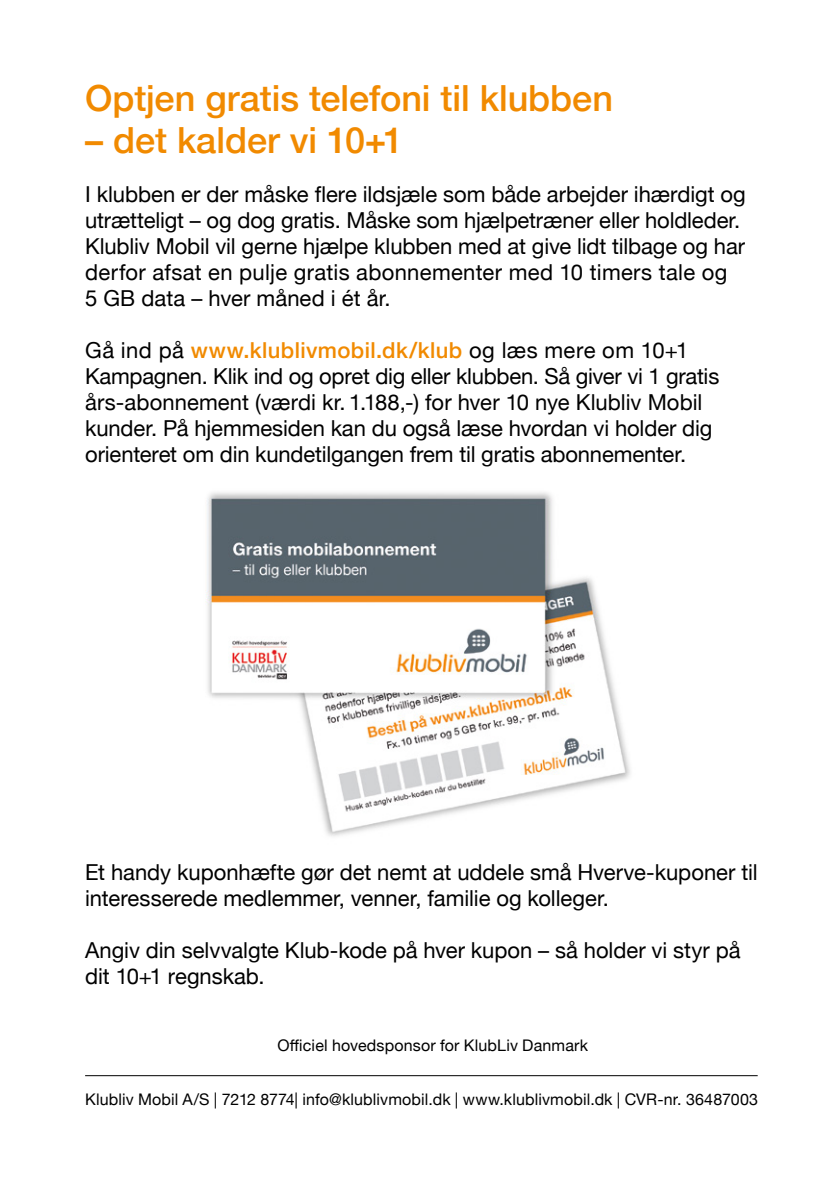
<style>
.page{position:relative;width:840px;height:1191px;background:#fff}
.page>*{position:absolute;margin:0;border:0;box-sizing:border-box;transform-origin:0 0}
.t1{font:500 36px "Helvetica Neue";color:#f18a00}
.t2{font:22px/26px "Helvetica Neue";letter-spacing:-.005em;color:#000}
.t3{font:16px "Helvetica Neue";letter-spacing:.01em;color:#000}
.s1{font-weight:500;color:#f18a00}
</style>
<div class="page">
<img style="left:205px;top:492px;width:425px;height:344px">
<hr style="left:85px;top:1075px;width:672px;height:1px;background:#000">
<p class="t1" style="left:85px;top:70px;width:529px">Optjen gratis telefoni til klubben</p>
<p class="t1" style="left:85px;top:112px;width:320px">– det kalder vi 10+1</p>
<p class="t2" style="left:85px;top:182px;width:662px">I klubben er der måske flere ildsjæle som både arbejder ihærdigt og utrætteligt – og dog gratis. Måske som hjælpetræner eller holdleder.<br>Klubliv Mobil vil gerne hjælpe klubben med at give lidt tilbage og har derfor afsat en pulje gratis abonnementer med 10 timers tale og<br>5 GB data – hver måned i ét år.</p>
<p class="t2" style="left:85px;top:338px;width:635px">Gå ind på <span class="s1">www.klublivmobil.dk/klub</span> og læs mere om 10+1<br>Kampagnen. Klik ind og opret dig eller klubben. Så giver vi 1 gratis års-abonnement (værdi kr. 1.188,-) for hver 10 nye Klubliv Mobil kunder. På hjemmesiden kan du også læse hvordan vi holder dig orienteret om din kundetilgangen frem til gratis abonnementer.</p>
<p class="t2" style="left:85px;top:860px;width:673px">Et handy kuponhæfte gør det nemt at uddele små Hverve-kuponer til</p>
<p class="t2" style="left:85px;top:886px;width:525px">interesserede medlemmer, venner, familie og kolleger.</p>
<p class="t2" style="left:85px;top:938px;width:656px">Angiv din selvvalgte Klub-kode på hver kupon – så holder vi styr på dit 10+1 regnskab.</p>
<p class="t3" style="left:277px;top:1034px;width:312px">Officiel hovedsponsor for KlubLiv Danmark</p>
<p class="t3" style="left:85px;top:1088px;width:674px">Klubliv Mobil A/S | 7212 8774| info@klublivmobil.dk | www.klublivmobil.dk | CVR-nr. 36487003</p>
</div>
